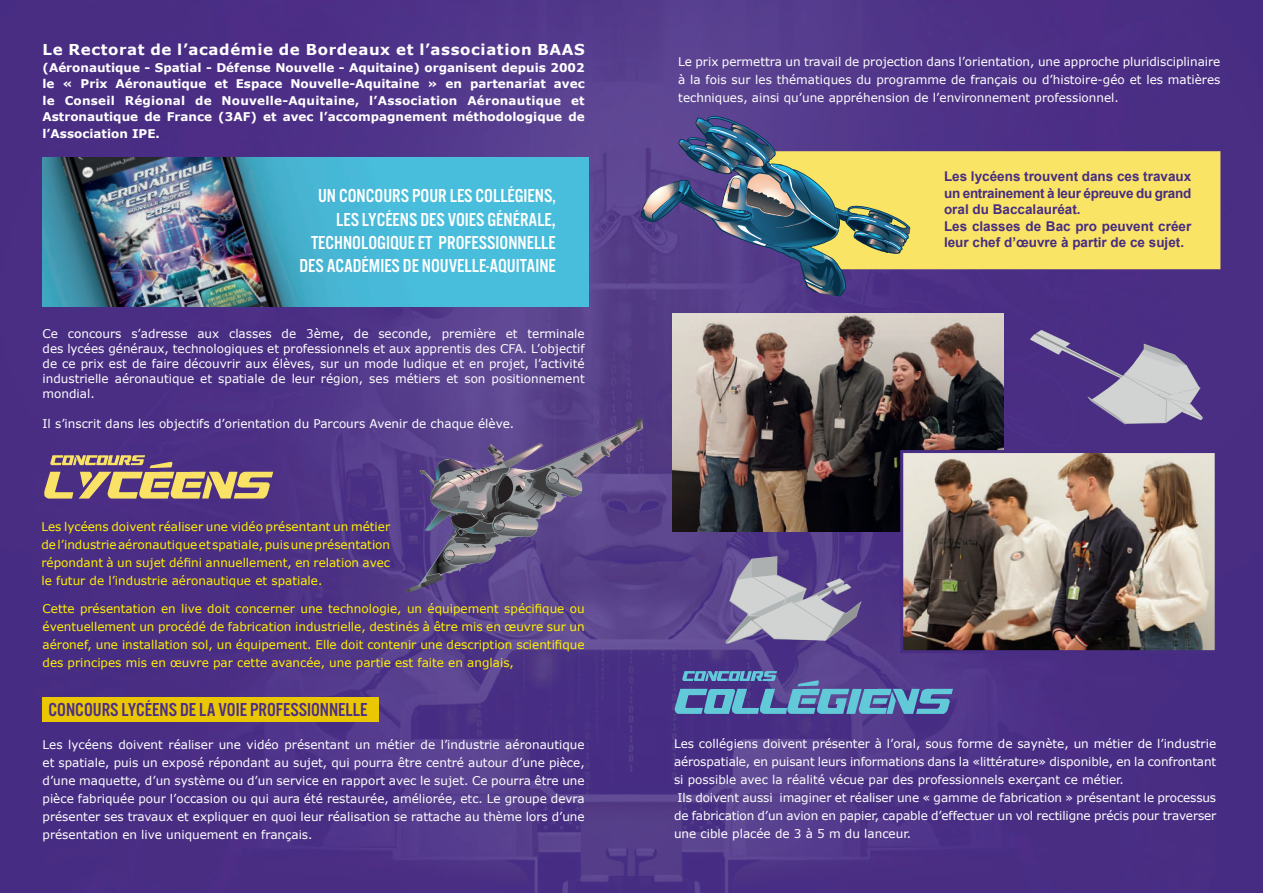
<style>
.page{position:relative;width:1263px;height:893px;background:#fff}
.page>*{position:absolute;margin:0;border:0;box-sizing:border-box;transform-origin:0 0}
.t1{font:19.5px/23.4px "Alternate Got No 3 D";color:#fff;text-align:right}
.t2{font:19.5px "Alternate Got No 3 D";color:#4b2e86}
.t3{font:700 15px "Verdana";letter-spacing:.04em;color:#fff}
.t4{font:700 13.5px/16.5px "Arial";color:#482d82}
.t5{font:12px/18px "Verdana";color:#fff;text-align:justify}
.t6{font:12px/18px "Verdana";color:#fff101;text-align:justify}
.t7{font:700 12px/16.5px "Verdana";color:#fff;text-align:justify}
.s1{font-size:22.5px}
</style>
<div class="page">
<img style="left:0;top:0;width:1263px;height:893px">
<img style="left:43px;top:158px;width:546px;height:148px">
<div style="left:912px;top:151px;width:308px;height:118px;background:#fae465"></div>
<svg style="left:44px;top:455px;width:229px;height:44px;background:#987e76"></svg>
<svg style="left:675px;top:671px;width:278px;height:43px;background:#5878ac"></svg>
<div style="left:43px;top:697px;width:336px;height:25px;background:#eac702"></div>
<img style="left:673px;top:314px;width:331px;height:217px">
<img style="left:904px;top:454px;width:310px;height:195px">
<div style="left:900px;top:450px;width:318px;height:203px;border:3px solid #482d82"></div>
<svg style="left:641px;top:114px;width:271px;height:184px;background:#6b6980"></svg>
<svg style="left:404px;top:418px;width:240px;height:175px;background:#605085"></svg>
<svg style="left:724px;top:556px;width:139px;height:88px;background:#9086ab"></svg>
<svg style="left:1020px;top:302px;width:14px;height:5px"></svg>
<svg style="left:1030px;top:330px;width:173px;height:94px;background:#7a699f"></svg>
<p class="t3" style="left:43px;top:40px;width:544px">Le Rectorat de l’académie de Bordeaux et l’association BAAS</p>
<p class="t7" style="left:43px;top:59px;width:544px">(Aéronautique - Spatial - Défense Nouvelle - Aquitaine) organisent depuis 2002 le « Prix Aéronautique et Espace Nouvelle-Aquitaine » en partenariat avec le Conseil Régional de Nouvelle-Aquitaine, l’Association Aéronautique et Astronautique de France (3AF) et avec l’accompagnement méthodologique de l’Association IPE.</p>
<h1 class="t1" style="left:299px;top:184px;width:258px">UN CONCOURS POUR LES COLLÉGIENS, LES LYCÉENS DES VOIES GÉNÉRALE<span class="s1">, </span>TECHNOLOGIQUE ET PROFESSIONNELLE DES ACADÉMIES DE NOUVELLE-AQUITAINE</h1>
<p class="t5" style="left:43px;top:326px;width:544px;line-height:15px">Ce concours s’adresse aux classes de 3ème, de seconde, première et terminale des lycées généraux, technologiques et professionnels et aux apprentis des CFA. L’objectif de ce prix est de faire découvrir aux élèves, sur un mode ludique et en projet, l’activité industrielle aéronautique et spatiale de leur région, ses métiers et son positionnement mondial.</p>
<p class="t5" style="left:43px;top:415px;width:473px">Il s’inscrit dans les objectifs d’orientation du Parcours Avenir de chaque élève.</p>
<p class="t6" style="left:41px;top:518px;width:350px">Les lycéens doivent réaliser une vidéo présentant un métier de l’industrie aéronautique et spatiale, puis une présentation répondant à un sujet défini annuellement, en relation avec le futur de l’industrie aéronautique et spatiale.</p>
<p class="t6" style="left:43px;top:600px;width:544px">Cette présentation en live doit concerner une technologie, un équipement spécifique ou éventuellement un procédé de fabrication industrielle, destinés à être mis en œuvre sur un aéronef, une installation sol, un équipement. Elle doit contenir une description scientifique des principes mis en œuvre par cette avancée, une partie est faite en anglais,</p>
<h1 class="t2" style="left:49px;top:699px;width:320px">CONCOURS LYCÉENS DE LA VOIE PROFESSIONNELLE</h1>
<p class="t5" style="left:43px;top:736px;width:544px">Les lycéens doivent réaliser une vidéo présentant un métier de l’industrie aéronautique et spatiale, puis un exposé répondant au sujet, qui pourra être centré autour d’une pièce, d’une maquette, d’un système ou d’un service en rapport avec le sujet. Ce pourra être une pièce fabriquée pour l’occasion ou qui aura été restaurée, améliorée, etc. Le groupe devra présenter ses travaux et expliquer en quoi leur réalisation se rattache au thème lors d’une présentation en live uniquement en français.</p>
<p class="t5" style="left:678px;top:53px;width:544px">Le prix permettra un travail de projection dans l’orientation, une approche pluridisciplinaire à la fois sur les thématiques du programme de français ou d’histoire-géo et les matières techniques, ainsi qu’une appréhension de l’environnement professionnel.</p>
<p class="t4" style="left:944px;top:169px;width:249px">Les lycéens trouvent dans ces travaux un entrainement à leur épreuve du grand oral du Baccalauréat.<br>Les classes de Bac pro peuvent créer leur chef d’œuvre à partir de ce sujet.</p>
<p class="t5" style="left:674px;top:734px;width:544px">Les collégiens doivent présenter à l’oral, sous forme de saynète, un métier de l’industrie</p>
<p class="t5" style="left:674px;top:752px;width:544px">aérospatiale, en puisant leurs informations dans la «littérature» disponible, en la confrontant</p>
<p class="t5" style="left:674px;top:770px;width:451px">si possible avec la réalité vécue par des professionnels exerçant ce métier.</p>
<p class="t5" style="left:678px;top:788px;width:540px">Ils doivent aussi imaginer et réaliser une « gamme de fabrication » présentant le processus</p>
<p class="t5" style="left:674px;top:806px;width:544px">de fabrication d’un avion en papier, capable d’effectuer un vol rectiligne précis pour traverser</p>
<p class="t5" style="left:674px;top:824px;width:239px">une cible placée de 3 à 5 m du lanceur.</p>
</div>
